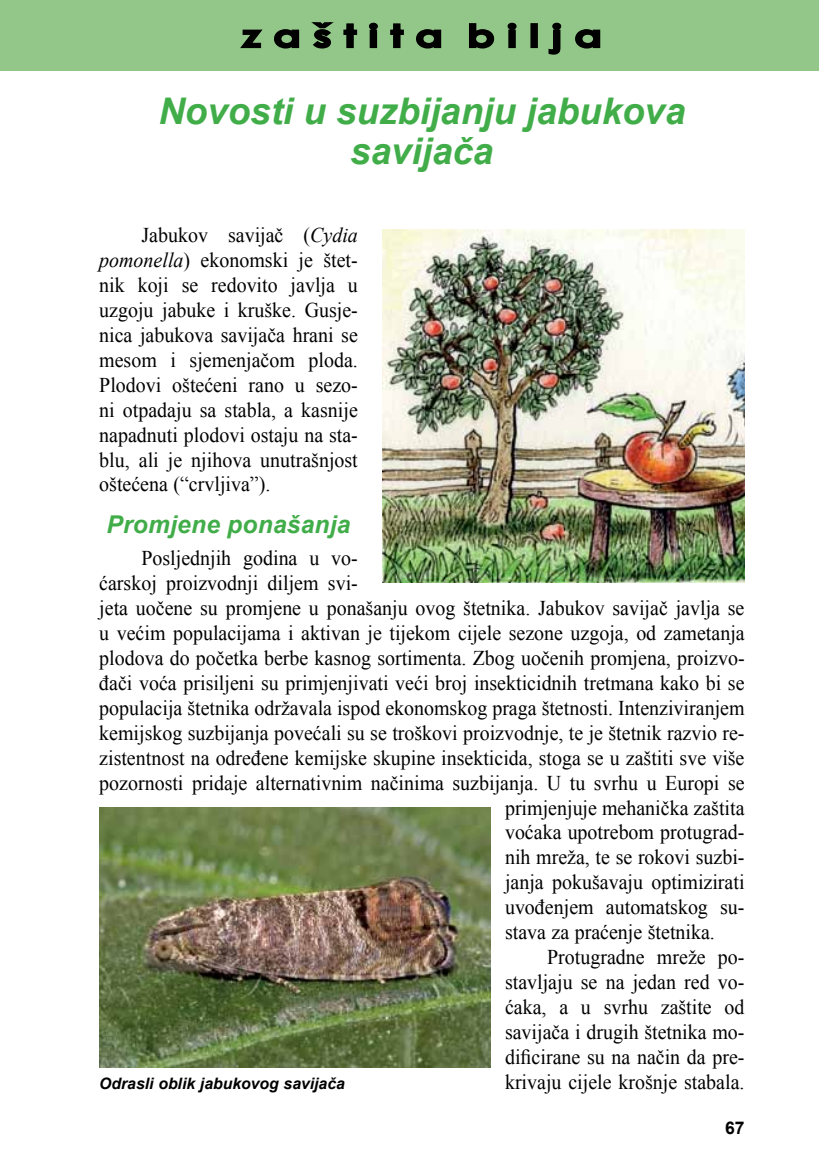
<style>
.page{position:relative;width:819px;height:1166px;background:#fff}
.page>*{position:absolute;margin:0;border:0;box-sizing:border-box;transform-origin:0 0}
.t1{font:italic 700 36.75px/40.2px "Arial";color:#41ad49;text-align:center}
.t2{font:700 31.5px "Century Gothic";color:#000;scale:1.35 1}
.t3{font:italic 700 24.5px "Arial";letter-spacing:.01em;color:#41ad49}
.t4{font:21px/24.8px "Times New Roman";color:#000;text-align:justify;scale:.95 1}
.t5{font:700 17.5px "Arial";color:#000}
.t6{font:italic 700 15.75px "Arial";color:#000}
.s1{font-style:italic}
</style>
<div class="page">
<div style="left:0;top:0;width:819px;height:71px;background:#93c789"></div>
<svg style="left:240px;top:29px;width:23px;height:20px"></svg>
<svg style="left:274px;top:29px;width:26px;height:20px"></svg>
<svg style="left:311px;top:22px;width:23px;height:27px"></svg>
<svg style="left:343px;top:23px;width:15px;height:26px"></svg>
<svg style="left:368px;top:22px;width:10px;height:27px"></svg>
<svg style="left:390px;top:23px;width:14px;height:26px"></svg>
<svg style="left:416px;top:29px;width:26px;height:20px"></svg>
<svg style="left:469px;top:23px;width:26px;height:26px"></svg>
<svg style="left:507px;top:22px;width:10px;height:27px"></svg>
<div style="left:530px;top:23px;width:8px;height:25px;border:2px solid #000"></div>
<svg style="left:548px;top:22px;width:14px;height:33px"></svg>
<svg style="left:575px;top:29px;width:26px;height:20px"></svg>
<img style="left:99px;top:807px;width:391px;height:260px">
<img style="left:382px;top:229px;width:362px;height:353px">
<h2 class="t2" style="left:241px;top:12px;width:269px">z a š t i t a b i l j a</h2>
<h1 class="t1" style="left:158px;top:92px;width:528px">Novosti u suzbijanju jabukova savijača</h1>
<p class="t4" style="left:99px;top:222px;width:274px;text-indent:42px">Jabukov savijač (<span class="s1">Cydia pomonella</span>) ekonomski je štet&shy;nik koji se redovito javlja u uzgoju jabuke i kruške. Gusje&shy;nica jabukova savijača hrani se mesom i sjemenjačom ploda.<br>Plodovi oštećeni rano u sezo&shy;ni otpadaju sa stabla, a kasnije napadnuti plodovi ostaju na sta&shy;blu, ali je njihova unutrašnjost oštećena (“crvljiva”).</p>
<p class="t3" style="left:107px;top:508px;width:245px">Promjene ponašanja</p>
<p class="t4" style="left:141px;top:546px;width:229px">Posljednjih godina u vo-</p>
<p class="t4" style="left:99px;top:570px;width:274px">ćarskoj proizvodnji diljem svi-</p>
<p class="t4" style="left:99px;top:595px;width:680px">jeta uočene su promjene u ponašanju ovog štetnika. Jabukov savijač javlja se</p>
<p class="t4" style="left:99px;top:620px;width:681px">u većim populacijama i aktivan je tijekom cijele sezone uzgoja, od zametanja</p>
<p class="t4" style="left:99px;top:645px;width:680px">plodova do početka berbe kasnog sortimenta. Zbog uočenih promjena, proizvo-</p>
<p class="t4" style="left:99px;top:670px;width:680px">đači voća prisiljeni su primjenjivati veći broj insekticidnih tretmana kako bi se</p>
<p class="t4" style="left:99px;top:695px;width:680px">populacija štetnika održavala ispod ekonomskog praga štetnosti. Intenziviranjem</p>
<p class="t4" style="left:99px;top:720px;width:680px">kemijskog suzbijanja povećali su se troškovi proizvodnje, te je štetnik razvio re-</p>
<p class="t4" style="left:99px;top:745px;width:680px">zistentnost na određene kemijske skupine insekticida, stoga se u zaštiti sve više</p>
<p class="t4" style="left:99px;top:770px;width:680px">pozornosti pridaje alternativnim načinima suzbijanja. U tu svrhu u Europi se</p>
<p class="t4" style="left:505px;top:795px;width:254px">primjenjuje mehanička zaštita</p>
<p class="t4" style="left:505px;top:819px;width:253px">voćaka upotrebom protugrad-</p>
<p class="t4" style="left:505px;top:844px;width:253px">nih mreža, te se rokovi suzbi-</p>
<p class="t4" style="left:505px;top:869px;width:254px">janja pokušavaju optimizirati</p>
<p class="t4" style="left:505px;top:894px;width:253px">uvođenjem automatskog su-</p>
<p class="t4" style="left:505px;top:919px;width:222px">stava za praćenje štetnika.</p>
<p class="t4" style="left:547px;top:944px;width:209px">Protugradne mreže po-</p>
<p class="t4" style="left:505px;top:969px;width:253px">stavljaju se na jedan red vo-</p>
<p class="t4" style="left:505px;top:994px;width:253px">ćaka, a u svrhu zaštite od</p>
<p class="t4" style="left:505px;top:1019px;width:253px">savijača i drugih štetnika mo-</p>
<p class="t4" style="left:505px;top:1044px;width:253px">dificirane su na način da pre-</p>
<p class="t4" style="left:505px;top:1069px;width:253px">krivaju cijele krošnje stabala.</p>
<p class="t6" style="left:99px;top:1072px;width:247px">Odrasli oblik jabukovog savijača</p>
<p class="t5" style="left:725px;top:1116px;width:21px">67</p>
</div>
